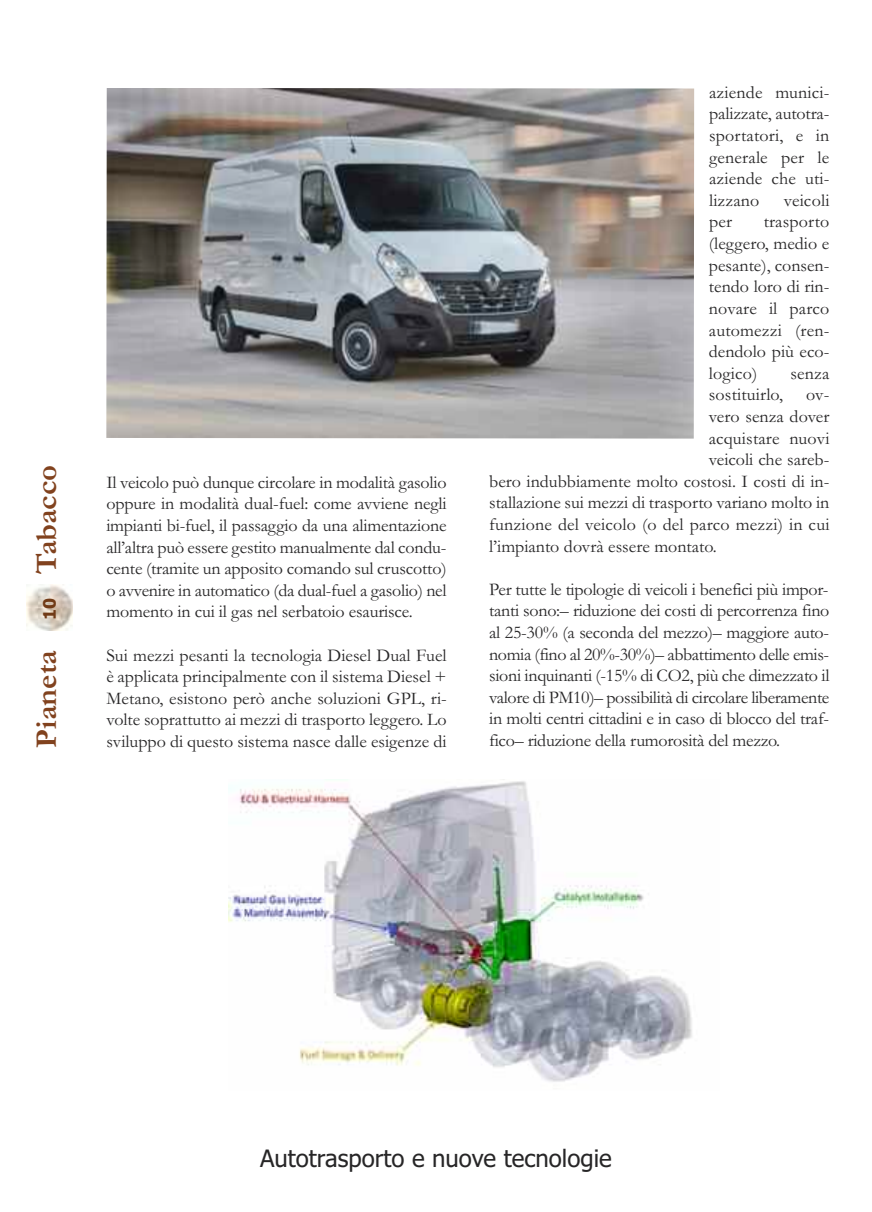
<style>
.page{position:relative;width:872px;height:1212px;background:#fff}
.page>*{position:absolute;margin:0;border:0;box-sizing:border-box;transform-origin:0 0}
.t1{font:700 30.6px "Garamond";color:#81421e}
.t2{font:24px "Tahoma";color:#272627}
.t3{font:18px/21.6px "Garamond";color:#272627;text-align:justify}
.t4{font:700 17.25px "Tahoma";color:#713b17}
</style>
<div class="page">
<img style="left:27px;top:585px;width:46px;height:46px">
<img style="left:228px;top:779px;width:464px;height:303px">
<img style="left:106px;top:88px;width:588px;height:351px">
<h1 class="t1" style="left:28px;top:574px;width:110px;rotate:-90deg">Tabacco</h1>
<p class="t4" style="left:40px;top:620px;width:24px;rotate:-90deg">10</p>
<h1 class="t1" style="left:28px;top:747px;width:99px;rotate:-90deg">Pianeta</h1>
<p class="t3" style="left:106px;top:471px;width:342px">Il veicolo può dunque circolare in modalità gasolio oppure in modalità dual-fuel: come avviene negli impianti bi-fuel, il passaggio da una alimentazione all’altra può essere gestito manualmente dal condu&shy;cente (tramite un apposito comando sul cruscotto) o avvenire in automatico (da dual-fuel a gasolio) nel momento in cui il gas nel serbatoio esaurisce.</p>
<p class="t3" style="left:106px;top:644px;width:342px">Sui mezzi pesanti la tecnologia Diesel Dual Fuel è applicata principalmente con il sistema Diesel + Metano, esistono però anche soluzioni GPL, ri&shy;volte soprattutto ai mezzi di trasporto leggero. Lo sviluppo di questo sistema nasce dalle esigenze di</p>
<p class="t3" style="left:709px;top:81px;width:122px">aziende munici&shy;palizzate, autotra&shy;sportatori, e in generale per le aziende che uti&shy;lizzano</p>
<p class="t3" style="left:783px;top:189px;width:47px">veicoli</p>
<p class="t3" style="left:709px;top:210px;width:122px;text-indent:55px">trasporto (leggero, medio e pesante), consen&shy;tendo loro di rin&shy;novare il parco automezzi (ren&shy;dendolo più eco&shy;logico)</p>
<p class="t3" style="left:709px;top:210px;width:25px">per</p>
<p class="t3" style="left:790px;top:362px;width:40px">senza</p>
<p class="t3" style="left:709px;top:383px;width:76px">sostituirlo,</p>
<p class="t3" style="left:806px;top:383px;width:25px">ov-</p>
<p class="t3" style="left:709px;top:405px;width:122px">vero senza dover</p>
<p class="t3" style="left:708px;top:426px;width:122px">acquistare nuovi</p>
<p class="t3" style="left:708px;top:448px;width:122px">veicoli che sareb-</p>
<p class="t3" style="left:489px;top:470px;width:342px">bero indubbiamente molto costosi. I costi di in-</p>
<p class="t3" style="left:489px;top:491px;width:342px">stallazione sui mezzi di trasporto variano molto in</p>
<p class="t3" style="left:489px;top:513px;width:342px">funzione del veicolo (o del parco mezzi) in cui</p>
<p class="t3" style="left:489px;top:534px;width:229px">l’impianto dovrà essere montato.</p>
<p class="t3" style="left:489px;top:578px;width:342px">Per tutte le tipologie di veicoli i benefici più impor&shy;tanti sono:– riduzione dei costi di percorrenza fino al 25-30% (a seconda del mezzo)– maggiore auto&shy;nomia (fino al 20%-30%)– abbattimento delle emis&shy;sioni inquinanti (-15% di CO2, più che dimezzato il valore di PM10)– possibilità di circolare liberamente in molti centri cittadini e in caso di blocco del traf&shy;fico– riduzione della rumorosità del mezzo.</p>
<h2 class="t2" style="left:260px;top:1144px;width:353px">Autotrasporto e nuove tecnologie</h2>
</div>
